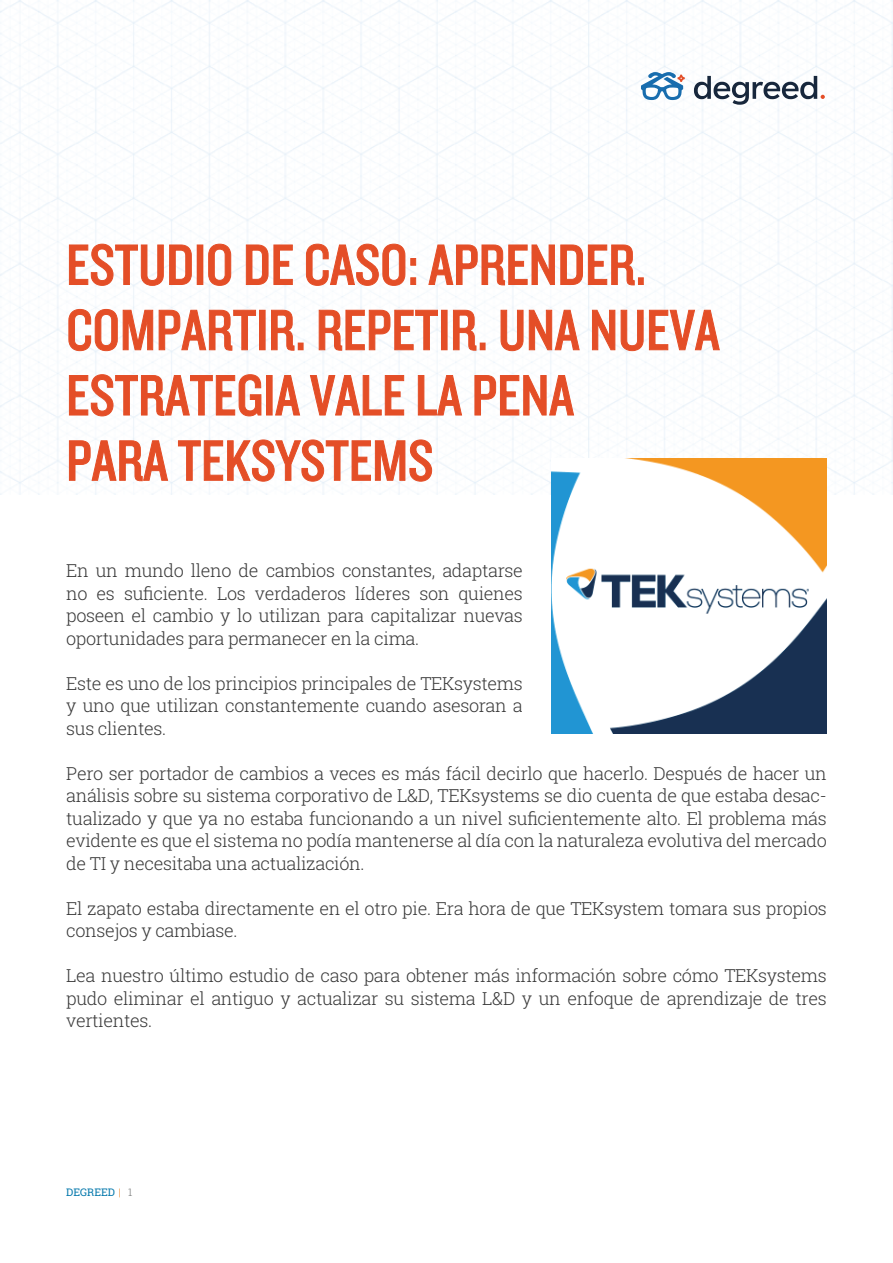
<style>
.page{position:relative;width:893px;height:1263px;background:#fff}
.page>*{position:absolute;margin:0;border:0;box-sizing:border-box;transform-origin:0 0}
.t1{font:59.4px/65.2px "Knockout HTF29 Junior Liteweight";color:#e44e27}
.t2{font:300 18px/22.5px "Roboto Slab";letter-spacing:-.02em;color:#383838;text-align:justify}
.t3{font:10.5px "Roboto Slab";color:#0076aa}
.s1{font-weight:300;color:#e87307}
.s2{font-weight:300;color:#707271}
</style>
<div class="page">
<img style="left:0;top:0;width:893px;height:495px">
<svg style="left:641px;top:72px;width:44px;height:28px"></svg>
<svg style="left:694px;top:76px;width:131px;height:29px"></svg>
<svg style="left:69px;top:244px;width:123px;height:42px"></svg>
<div style="left:197px;top:245px;width:6px;height:40px;border:1px solid #e44e27"></div>
<svg style="left:208px;top:244px;width:23px;height:42px"></svg>
<svg style="left:246px;top:245px;width:22px;height:40px"></svg>
<svg style="left:274px;top:245px;width:19px;height:40px"></svg>
<svg style="left:306px;top:244px;width:110px;height:42px"></svg>
<svg style="left:428px;top:245px;width:215px;height:40px"></svg>
<svg style="left:69px;top:309px;width:84px;height:42px"></svg>
<svg style="left:159px;top:310px;width:97px;height:41px"></svg>
<div style="left:259px;top:310px;width:6px;height:40px;border:1px solid #e44e27"></div>
<svg style="left:271px;top:310px;width:32px;height:41px"></svg>
<svg style="left:319px;top:310px;width:119px;height:41px"></svg>
<div style="left:441px;top:310px;width:6px;height:40px;border:1px solid #e44e27"></div>
<svg style="left:453px;top:310px;width:32px;height:41px"></svg>
<svg style="left:501px;top:310px;width:22px;height:41px"></svg>
<svg style="left:529px;top:310px;width:51px;height:40px"></svg>
<svg style="left:592px;top:310px;width:23px;height:40px"></svg>
<svg style="left:621px;top:310px;width:22px;height:41px"></svg>
<svg style="left:649px;top:310px;width:71px;height:40px"></svg>
<svg style="left:69px;top:374px;width:192px;height:42px"></svg>
<div style="left:266px;top:375px;width:6px;height:40px;border:1px solid #e44e27"></div>
<svg style="left:275px;top:375px;width:25px;height:40px"></svg>
<svg style="left:310px;top:375px;width:94px;height:40px"></svg>
<svg style="left:418px;top:375px;width:44px;height:40px"></svg>
<svg style="left:475px;top:375px;width:99px;height:40px"></svg>
<svg style="left:69px;top:440px;width:99px;height:41px"></svg>
<svg style="left:178px;top:440px;width:254px;height:42px"></svg>
<img style="left:552px;top:459px;width:275px;height:275px">
<h1 class="t1" style="left:66px;top:234px;width:655px">ESTUDIO DE CASO: APRENDER.<br>COMPARTIR. REPETIR. UNA NUEVA<br>ESTRATEGIA VALE LA PENA<br>PARA TEKSYSTEMS</h1>
<p class="t2" style="left:66px;top:559px;width:458px">En un mundo lleno de cambios constantes, adaptarse no es suficiente. Los verdaderos líderes son quienes poseen el cambio y lo utilizan para capitalizar nuevas oportunidades para permanecer en la cima.</p>
<p class="t2" style="left:66px;top:671px;width:458px">Este es uno de los principios principales de TEKsystems y uno que utilizan constantemente cuando asesoran a sus clientes.</p>
<p class="t2" style="left:66px;top:761px;width:762px">Pero ser portador de cambios a veces es más fácil decirlo que hacerlo. Después de hacer un análisis sobre su sistema corporativo de L&amp;D, TEKsystems se dio cuenta de que estaba desac&shy;tualizado y que ya no estaba funcionando a un nivel suficientemente alto. El problema más evidente es que el sistema no podía mantenerse al día con la naturaleza evolutiva del mercado de TI y necesitaba una actualización.</p>
<p class="t2" style="left:66px;top:896px;width:762px">El zapato estaba directamente en el otro pie. Era hora de que TEKsystem tomara sus propios consejos y cambiase.</p>
<p class="t2" style="left:66px;top:964px;width:762px">Lea nuestro último estudio de caso para obtener más información sobre cómo TEKsystems pudo eliminar el antiguo y actualizar su sistema L&amp;D y un enfoque de aprendizaje de tres vertientes.</p>
<p class="t3" style="left:66px;top:1185px;width:68px">DEGREED <span class="s1">|</span> <span class="s2">1</span></p>
</div>
